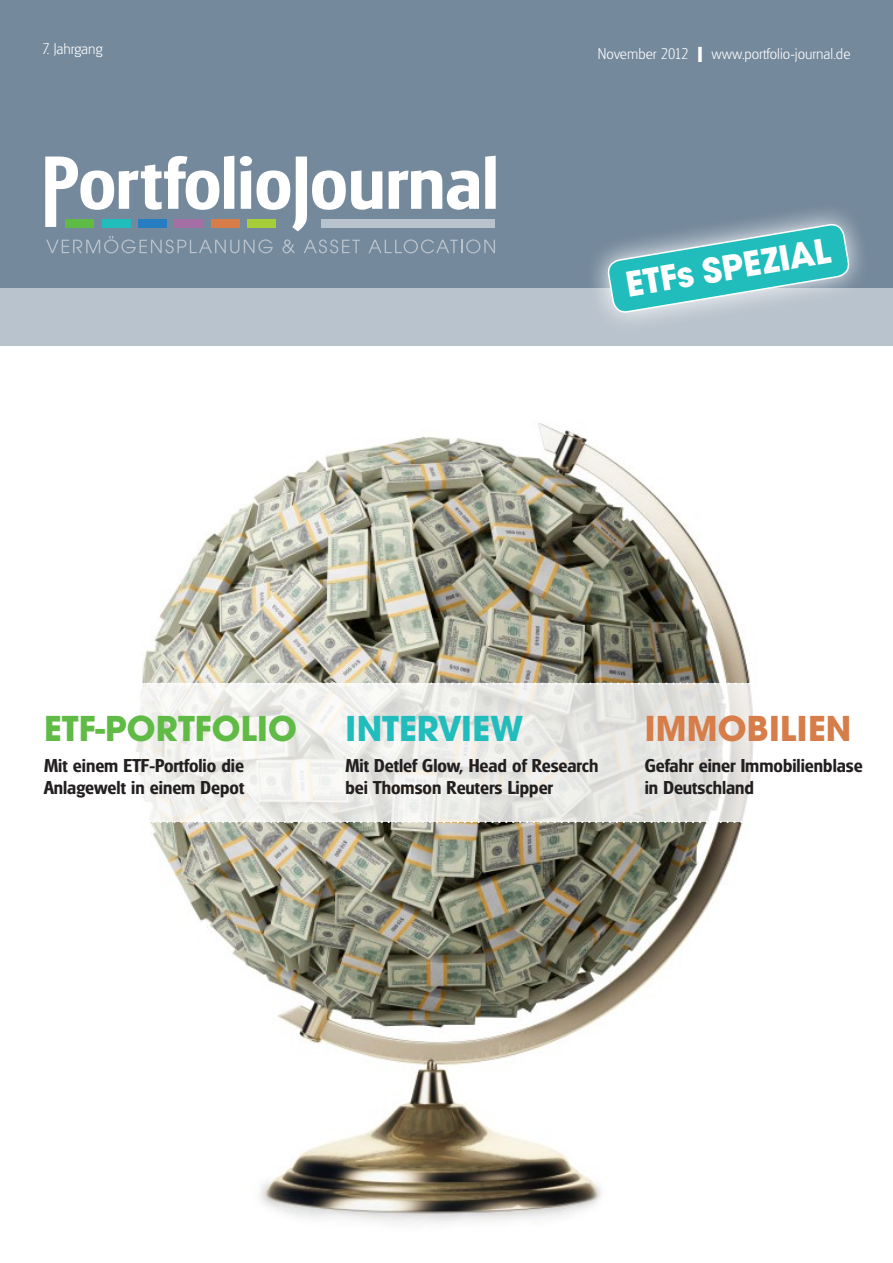
<style>
.page{position:relative;width:893px;height:1263px;background:#fff}
.page>*{position:absolute;margin:0;border:0;box-sizing:border-box;transform-origin:0 0}
.t1{font:700 37.5px "Avignon";color:#60bb46}
.t2{font:700 37.5px "Avignon";color:#fff}
.t3{font:700 37.5px "Avignon";letter-spacing:.01em;color:#d67d49}
.t4{font:700 37.5px "Avignon";color:#21bdbd}
.t5{font:700 18px/22.5px "Glasgow Serial";color:#231f20}
.t6{font:200 15px "Glasgow Serial";color:#fff}
.s1{font-weight:700;font-size:21px}
</style>
<div class="page">
<img style="left:142px;top:423px;width:608px;height:801px">
<svg style="left:136px;top:685px;width:618px;height:136px"></svg>
<div style="left:0;top:0;width:893px;height:346px;background:#75899c"></div>
<svg style="left:45px;top:156px;width:451px;height:97px"></svg>
<div style="left:0;top:288px;width:893px;height:58px;background:#b9c3cd"></div>
<svg style="left:142px;top:821px;width:608px;height:2px"></svg>
<svg style="left:142px;top:682px;width:609px;height:3px"></svg>
<svg style="left:594px;top:211px;width:267px;height:110px"></svg>
<p class="t6" style="left:43px;top:40px;width:62px">7. Jahrgang</p>
<p class="t6" style="left:598px;top:45px;width:254px">November 2012 <span class="s1">I</span> www.portfolio-journal.de</p>
<h1 class="t2" style="left:622px;top:263px;width:208px;rotate:-10deg">ETF S SPEZIAL</h1>
<h1 class="t1" style="left:44px;top:705px;width:254px">ETF-PORTFOLIO</h1>
<p class="t5" style="left:44px;top:754px;width:202px">Mit einem ETF-Portfolio die<br>Anlagewelt in einem Depot</p>
<h1 class="t4" style="left:345px;top:705px;width:179px">INTERVIEW</h1>
<p class="t5" style="left:345px;top:754px;width:254px">Mit Detlef Glow, Head of Research bei Thomson Reuters Lipper</p>
<h1 class="t3" style="left:645px;top:705px;width:208px">IMMOBILIEN</h1>
<p class="t5" style="left:645px;top:754px;width:219px">Gefahr einer Immobilienblase in Deutschland</p>
</div>
